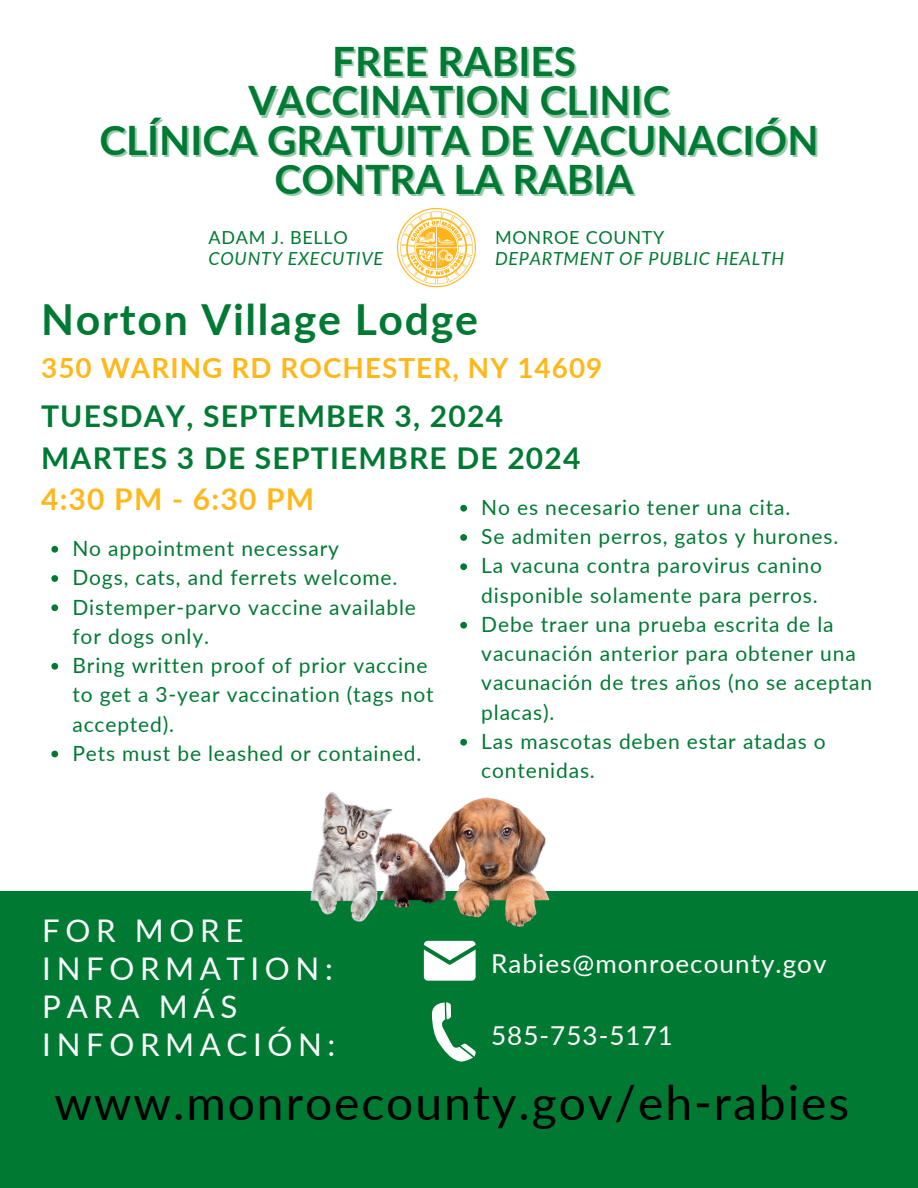
<style>
.page{position:relative;width:918px;height:1188px;background:#fff}
.page>*{position:absolute;margin:0;border:0;box-sizing:border-box;transform-origin:0 0}
.t1{font:48px "Lato";letter-spacing:.04em;color:#000}
.t2{font:700 42.75px "Lato";letter-spacing:.04em;color:#007a33}
.t3{font:700 40.5px "Lato";color:#007a33}
.t4{font:31.2px/38.2px "Lato";letter-spacing:.18em;color:#fbfefd}
.t5{font:700 30px/41.7px "Lato";letter-spacing:.04em;color:#007a33}
.t6{font:700 27.75px "Lato";letter-spacing:.04em;color:#ffb81c}
.t7{font:26.1px "Lato";letter-spacing:.04em;color:#fff}
.t8{font:21px/29.2px "Lato";letter-spacing:.04em;color:#007a33}
.t9{font:italic 18px "Lato";letter-spacing:.04em;color:#007a33}
.t10{font:18px "Lato";letter-spacing:.04em;color:#007a33}
.s1{color:#ffb81c}
</style>
<div class="page">
<img style="left:396px;top:208px;width:80px;height:80px">
<div style="left:0;top:891px;width:918px;height:297px;background:#007a33"></div>
<img style="left:261px;top:792px;width:326px;height:165px">
<svg style="left:424px;top:941px;width:52px;height:39px"></svg>
<svg style="left:432px;top:1002px;width:44px;height:61px"></svg>
<svg style="left:51px;top:546px;width:7px;height:7px"></svg>
<svg style="left:51px;top:575px;width:7px;height:7px"></svg>
<svg style="left:51px;top:604px;width:7px;height:7px"></svg>
<svg style="left:51px;top:663px;width:7px;height:7px"></svg>
<svg style="left:51px;top:751px;width:7px;height:6px"></svg>
<svg style="left:460px;top:505px;width:7px;height:7px"></svg>
<svg style="left:460px;top:534px;width:7px;height:7px"></svg>
<svg style="left:460px;top:563px;width:7px;height:7px"></svg>
<svg style="left:460px;top:622px;width:7px;height:7px"></svg>
<svg style="left:460px;top:739px;width:7px;height:7px"></svg>
<p class="t3" style="left:332px;top:36px;width:245px">FREE RABIES</p>
<p class="t3" style="left:248px;top:75px;width:423px">VACCINATION CLINIC</p>
<p class="t3" style="left:99px;top:115px;width:721px">CLÍNICA GRATUITA DE VACUNACIÓN</p>
<p class="t3" style="left:275px;top:154px;width:360px">CONTRA LA RABIA</p>
<p class="t10" style="left:209px;top:226px;width:141px">ADAM J. BELLO</p>
<h1 class="t9" style="left:209px;top:247px;width:176px">COUNTY EXECUTIVE</h1>
<h3 class="t10" style="left:495px;top:226px;width:171px">MONROE COUNTY</h3>
<p class="t9" style="left:495px;top:247px;width:291px">DEPARTMENT OF PUBLIC HEALTH</p>
<p class="t2" style="left:41px;top:293px;width:438px">Norton Village Lodge</p>
<p class="t6" style="left:41px;top:350px;width:563px">350 WARING RD ROCHESTER, NY 14609</p>
<p class="t5" style="left:41px;top:395px;width:541px">TUESDAY, SEPTEMBER 3, 2024<br>MARTES 3 DE SEPTIEMBRE DE 2024<br><span class="s1">4:30 PM - 6:30 PM</span></p>
<h6 class="t8" style="left:481px;top:492px;width:311px">No es necesario tener una cita.</h6>
<h6 class="t8" style="left:481px;top:521px;width:359px">Se admiten perros, gatos y hurones.</h6>
<p class="t8" style="left:481px;top:551px;width:342px">La vacuna contra parovirus canino disponible solamente para perros.</p>
<h4 class="t8" style="left:481px;top:609px;width:392px">Debe traer una prueba escrita de la vacunación anterior para obtener una vacunación de tres años (no se aceptan placas).</h4>
<p class="t8" style="left:481px;top:726px;width:346px">Las mascotas deben estar atadas o contenidas.</p>
<p class="t8" style="left:72px;top:533px;width:268px">No appointment necessary</p>
<p class="t8" style="left:72px;top:563px;width:327px">Dogs, cats, and ferrets welcome.</p>
<p class="t8" style="left:72px;top:592px;width:345px">Distemper-parvo vaccine available for dogs only.</p>
<p class="t8" style="left:72px;top:650px;width:363px">Bring written proof of prior vaccine to get a 3-year vaccination (tags not accepted).</p>
<p class="t8" style="left:72px;top:738px;width:351px">Pets must be leashed or contained.</p>
<p class="t4" style="left:42px;top:910px;width:294px">FOR MORE<br>INFORMATION:<br>PARA MÁS<br>INFORMACIÓN:</p>
<p class="t7" style="left:491px;top:947px;width:337px">Rabies@monroecounty.gov</p>
<p class="t7" style="left:491px;top:1019px;width:183px">585-753-5171</p>
<h5 class="t1" style="left:54px;top:1072px;width:796px">www.monroecounty.gov/eh-rabies</h5>
</div>
